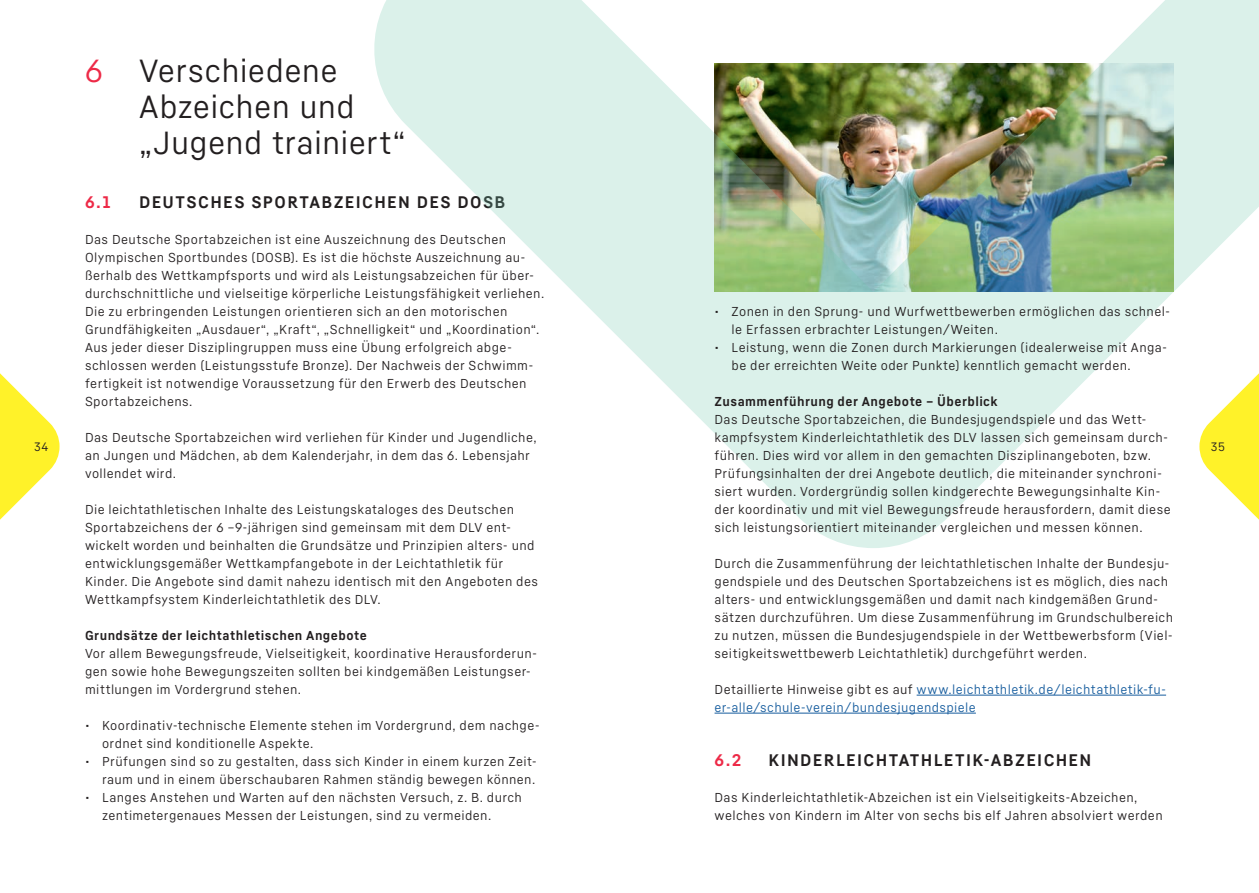
<style>
.page{position:relative;width:1259px;height:893px;background:#fff}
.page>*{position:absolute;margin:0;border:0;box-sizing:border-box;transform-origin:0 0}
.t1{font:31.5px/36px "Fabrikat Normal";letter-spacing:.01em;color:#231f20}
.t2{font:700 16.5px "Fabrikat Normal";letter-spacing:.08em;color:#231f20}
.t3{font:700 16.5px "Fabrikat Normal";color:#ed2a47}
.t4{font:12.75px/18px "Fabrikat Normal";letter-spacing:.03em;color:#231f20}
.t5{font:12.75px/18px "Fabrikat Normal";letter-spacing:.03em;color:#175d9e}
.t6{font:700 12.75px "Fabrikat Normal";letter-spacing:.035em;color:#231f20}
.t7{font:12px "Fabrikat Normal";color:#231f20}
.s1{color:#ed2a47}
.s2{color:#231f20}
</style>
<div class="page">
<svg style="left:0;top:373px;width:60px;height:147px"></svg>
<img style="left:374px;top:0;width:885px;height:548px">
<hr style="left:916px;top:695px;width:250px;height:1px;background:#175d9e">
<hr style="left:714px;top:713px;width:262px;height:1px;background:#175d9e">
<h1 class="t1" style="left:139px;top:51px;width:268px;text-indent:-54px"><span class="s1">6</span> Verschiedene<br>Abzeichen und „Jugend trainiert“</h1>
<p class="t3" style="left:85px;top:191px;width:27px">6.1</p>
<p class="t2" style="left:139px;top:191px;width:368px">DEUTSCHES SPORTABZEICHEN DES DOSB</p>
<p class="t4" style="left:85px;top:230px;width:461px">Das Deutsche Sportabzeichen ist eine Auszeichnung des Deutschen Olympischen Sportbundes (DOSB). Es ist die höchste Auszeichnung au&shy;ßerhalb des Wettkampfsports und wird als Leistungsabzeichen für über&shy;durchschnittliche und vielseitige körperliche Leistungsfähigkeit verliehen.<br>Die zu erbringenden Leistungen orientieren sich an den motorischen Grundfähigkeiten „Ausdauer“, „Kraft“, „Schnelligkeit“ und „Koordination“.<br>Aus jeder dieser Disziplingruppen muss eine Übung erfolgreich abge&shy;schlossen werden (Leistungsstufe Bronze). Der Nachweis der Schwimm&shy;fertigkeit ist notwendige Voraussetzung für den Erwerb des Deutschen Sportabzeichens.</p>
<p class="t4" style="left:85px;top:428px;width:453px">Das Deutsche Sportabzeichen wird verliehen für Kinder und Jugendliche, an Jungen und Mädchen, ab dem Kalenderjahr, in dem das 6. Lebensjahr vollendet wird.</p>
<p class="t4" style="left:85px;top:500px;width:454px">Die leichtathletischen Inhalte des Leistungskataloges des Deutschen Sportabzeichens der 6 –9-jährigen sind gemeinsam mit dem DLV ent&shy;wickelt worden und beinhalten die Grundsätze und Prinzipien alters- und entwicklungsgemäßer Wettkampfangebote in der Leichtathletik für Kinder. Die Angebote sind damit nahezu identisch mit den Angeboten des Wettkampfsystem Kinderleichtathletik des DLV.</p>
<p class="t6" style="left:85px;top:627px;width:283px">Grundsätze der leichtathletischen Angebote</p>
<p class="t4" style="left:85px;top:644px;width:453px">Vor allem Bewegungsfreude, Vielseitigkeit, koordinative Herausforderun&shy;gen sowie hohe Bewegungszeiten sollten bei kindgemäßen Leistungser&shy;mittlungen im Vordergrund stehen.</p>
<p class="t4" style="left:102px;top:716px;width:439px;text-indent:-17px">• Koordinativ-technische Elemente stehen im Vordergrund, dem nachge&shy;ordnet sind konditionelle Aspekte.</p>
<p class="t4" style="left:85px;top:752px;width:453px;text-align:right">• Prüfungen sind so zu gestalten, dass sich Kinder in einem kurzen Zeit&shy;raum und in einem überschaubaren Rahmen ständig bewegen können.</p>
<p class="t4" style="left:102px;top:788px;width:421px;text-indent:-17px">• Langes Anstehen und Warten auf den nächsten Versuch, z. B. durch zentimetergenaues Messen der Leistungen, sind zu vermeiden.</p>
<p class="t4" style="left:731px;top:302px;width:440px;text-indent:-17px">• Zonen in den Sprung- und Wurfwettbewerben ermöglichen das schnel&shy;le Erfassen erbrachter Leistungen/Weiten.</p>
<p class="t4" style="left:731px;top:338px;width:437px;text-indent:-17px">• Leistung, wenn die Zonen durch Markierungen (idealerweise mit Anga&shy;be der erreichten Weite oder Punkte) kenntlich gemacht werden.</p>
<p class="t6" style="left:714px;top:393px;width:285px">Zusammenführung der Angebote – Überblick</p>
<p class="t4" style="left:714px;top:410px;width:458px">Das Deutsche Sportabzeichen, die Bundesjugendspiele und das Wett&shy;kampfsystem Kinderleichtathletik des DLV lassen sich gemeinsam durch&shy;führen. Dies wird vor allem in den gemachten Disziplinangeboten, bzw.<br>Prüfungsinhalten der drei Angebote deutlich, die miteinander synchroni&shy;siert wurden. Vordergründig sollen kindgerechte Bewegungsinhalte Kin&shy;der koordinativ und mit viel Bewegungsfreude herausfordern, damit diese sich leistungsorientiert miteinander vergleichen und messen können.</p>
<p class="t4" style="left:714px;top:554px;width:460px">Durch die Zusammenführung der leichtathletischen Inhalte der Bundesju&shy;gendspiele und des Deutschen Sportabzeichens ist es möglich, dies nach alters- und entwicklungsgemäßen und damit nach kindgemäßen Grund&shy;sätzen durchzuführen. Um diese Zusammenführung im Grundschulbereich zu nutzen, müssen die Bundesjugendspiele in der Wettbewerbsform (Viel&shy;seitigkeitswettbewerb Leichtathletik) durchgeführt werden.</p>
<p class="t5" style="left:714px;top:680px;width:453px"><span class="s2">Detaillierte Hinweise gibt es auf</span> www.leichtathletik.de/leichtathletik-fu&shy;er-alle/schule-verein/bundesjugendspiele</p>
<p class="t3" style="left:714px;top:749px;width:28px">6.2</p>
<p class="t2" style="left:768px;top:749px;width:324px">KINDERLEICHTATHLETIK-ABZEICHEN</p>
<p class="t4" style="left:714px;top:788px;width:450px">Das Kinderleichtathletik-Abzeichen ist ein Vielseitigkeits-Abzeichen, welches von Kindern im Alter von sechs bis elf Jahren absolviert werden</p>
<p class="t7" style="left:34px;top:439px;width:16px">34</p>
<p class="t7" style="left:1211px;top:439px;width:16px">35</p>
</div>
